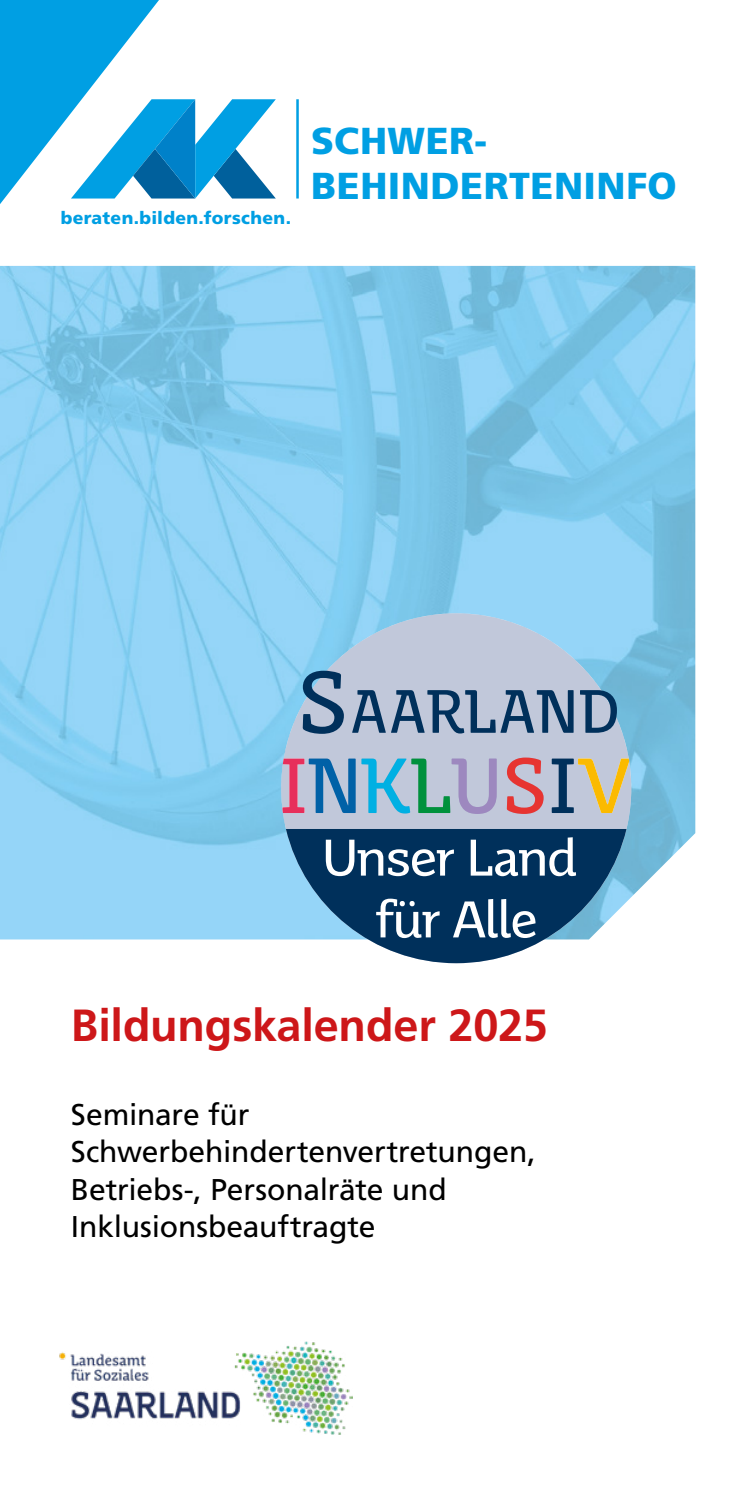
<style>
.page{position:relative;width:745px;height:1489px;background:#fff}
.page>*{position:absolute;margin:0;border:0;box-sizing:border-box;transform-origin:0 0}
.t1{font:700 45px "Frutiger LT Pro";letter-spacing:-.005em;color:#cd1719}
.t2{font:900 37.5px/45px "Frutiger LT Pro";letter-spacing:.015em;color:#009fe3}
.t3{font:30px/37.5px "Frutiger LT Pro";letter-spacing:-.005em;color:#000}
.t4{font:900 17.5px "Frutiger LT Pro";letter-spacing:.02em;color:#009fe3}
</style>
<div class="page">
<hr style="left:296px;top:99px;width:2px;height:99px;background:#009fe3">
<img style="left:0;top:266px;width:694px;height:673px">
<svg style="left:0;top:0;width:275px;height:204px"></svg>
<svg style="left:283px;top:613px;width:348px;height:327px;background:#b0c9e0"></svg>
<svg style="left:286px;top:829px;width:340px;height:134px;fill:#00305b"></svg>
<svg style="left:281px;top:758px;width:74px;height:55px;background:#8a91b7"></svg>
<svg style="left:361px;top:758px;width:135px;height:56px;background:#8fb7c8"></svg>
<svg style="left:506px;top:757px;width:37px;height:57px;background:#d1858e"></svg>
<svg style="left:551px;top:758px;width:77px;height:55px;background:#b2af98"></svg>
<svg style="left:302px;top:670px;width:41px;height:63px;background:#6583a1"></svg>
<svg style="left:352px;top:690px;width:221px;height:43px;background:#758ca8"></svg>
<svg style="left:579px;top:690px;width:37px;height:42px;background:#6b86a4"></svg>
<svg style="left:325px;top:839px;width:128px;height:37px"></svg>
<svg style="left:470px;top:837px;width:105px;height:39px"></svg>
<svg style="left:376px;top:898px;width:63px;height:40px"></svg>
<svg style="left:452px;top:898px;width:83px;height:40px"></svg>
<img style="left:59px;top:1341px;width:293px;height:93px">
<p class="t4" style="left:61px;top:208px;width:232px">beraten.bilden.forschen.</p>
<p class="t2" style="left:311px;top:118px;width:367px">SCHWER-<br>BEHINDERTENINFO</p>
<h1 class="t1" style="left:71px;top:998px;width:478px">Bildungskalender 2025</h1>
<p class="t3" style="left:71px;top:1095px;width:466px">Seminare für<br>Schwerbehindertenvertretungen,<br>Betriebs-, Personalräte und<br>Inklusionsbeauftragte</p>
</div>
